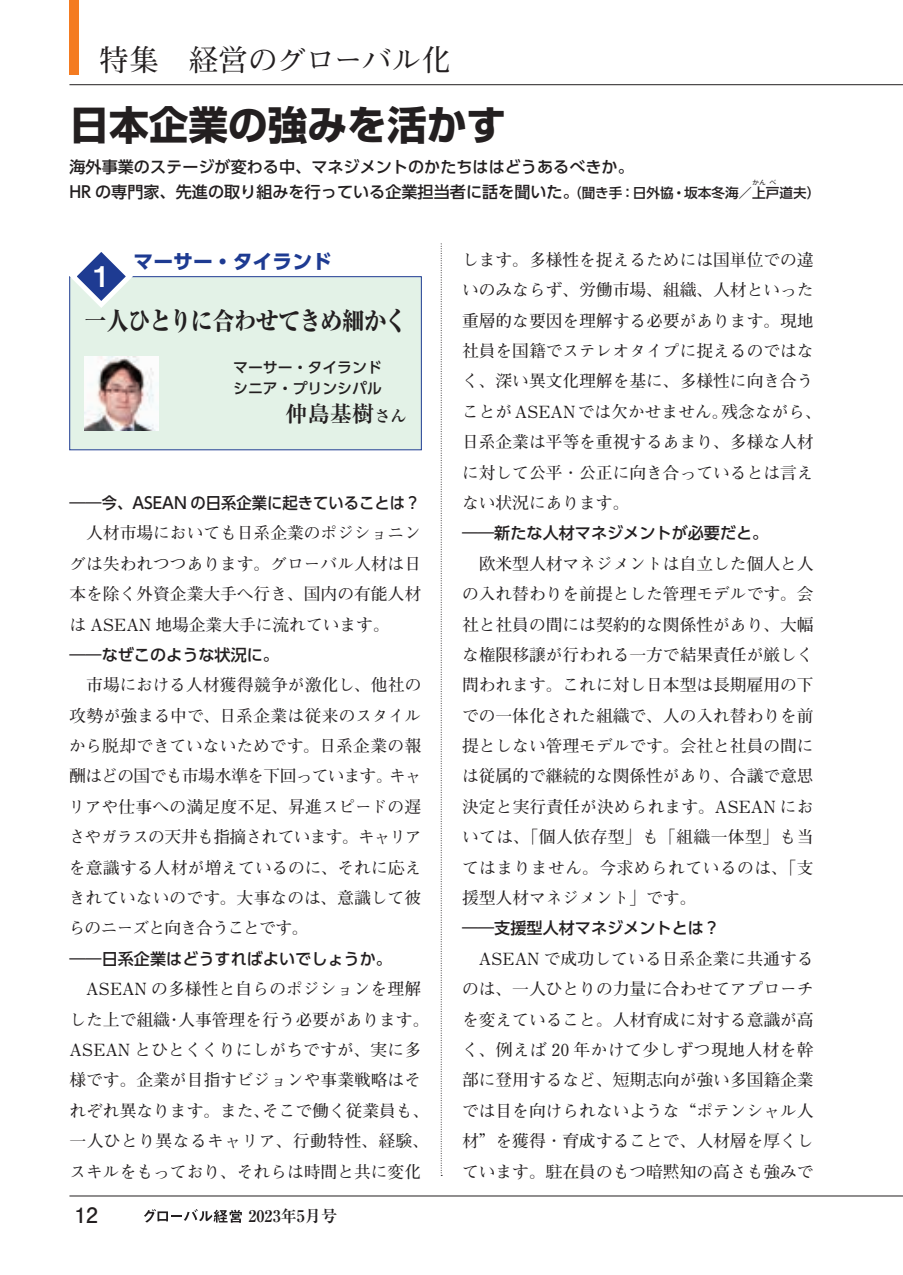
<style>
.page{position:relative;width:903px;height:1275px;background:#fff}
.page>*{position:absolute;margin:0;border:0;box-sizing:border-box;transform-origin:0 0}
.t1{font:700 39.73px "Shin Go Pro";color:#231f20}
.t2{font:700 29.75px "Futo Min A101 Pro";letter-spacing:-.01em;color:#231f20}
.t3{font:28.53px "Midashi Go Pro MB31";color:#fff}
.t4{font:800 24.85px "Ryumin Pro";letter-spacing:-.03em;color:#231f20;scale:.9 1}
.t5{font:700 22.4px "Ryumin Pro";color:#231f20}
.t6{font:700 21px "Futo Go B101 Pro";color:#231f20}
.t7{font:700 19.78px "UD Shin Go Pro";color:#1e3b92}
.t8{font:700 16.8px/30.4px "Futo Min A101 Pro";color:#231f20;text-align:justify}
.t9{font:500 16.1px/24.8px "UD Shin Go Pro";color:#231f20}
.t10{font:700 16.1px "Ryumin Pro";color:#231f20}
.t11{font:500 14.88px/21.2px "UD Shin Go Pro";color:#231f20}
.t12{font:500 13.65px "UD Shin Go Pro";color:#231f20}
.t13{font:500 6.83px "UD Shin Go Pro";color:#231f20}
.s1{font-size:13.65px}
.s2{font-size:16.1px}
</style>
<div class="page">
<svg style="left:441px;top:243px;width:1px;height:933px"></svg>
<hr style="left:69px;top:1196px;width:834px;height:1px;background:#231f20">
<svg style="left:144px;top:1209px;width:98px;height:14px"></svg>
<hr style="left:69px;top:84px;width:834px;height:1px;background:#231f20">
<div style="left:69px;top:276px;width:353px;height:174px;background:#e3f2e7;border:1px solid #1e3b92"></div>
<img style="left:84px;top:356px;width:75px;height:74px">
<svg style="left:69px;top:252px;width:67px;height:59px"></svg>
<div style="left:69px;top:0;width:10px;height:74px;background:#f47b21"></div>
<h2 class="t2" style="left:69px;top:36px;width:383px">　特集　経営のグローバル化</h2>
<h1 class="t1" style="left:69px;top:94px;width:438px">日本企業の強みを活かす</h1>
<p class="t9" style="left:69px;top:154px;width:698px">海外事業のステージが変わる中、マネジメントのかたちははどうあるべきか。<br>HR の専門家、先進の取り組みを行っている企業担当者に話を聞いた。<span class="s1">（聞き手：日外協・坂本冬海／上</span></p>
<p class="t13" style="left:752px;top:177px;width:15px">かん</p>
<p class="t13" style="left:769px;top:177px;width:8px">べ</p>
<p class="t12" style="left:766px;top:181px;width:56px">戸道夫）</p>
<h3 class="t3" style="left:93px;top:254px;width:17px">1</h3>
<p class="t7" style="left:134px;top:246px;width:200px">マーサー・タイランド</p>
<h3 class="t4" style="left:85px;top:301px;width:360px">一人ひとりに合わせてきめ細かく</h3>
<p class="t11" style="left:233px;top:357px;width:150px">マーサー・タイランドシニア・プリンシパル</p>
<h3 class="t5" style="left:285px;top:396px;width:123px">仲島基樹<span class="s2">さん</span></h3>
<p class="t9" style="left:69px;top:490px;width:352px">――今、ASEAN の日系企業に起きていることは？</p>
<p class="t8" style="left:69px;top:516px;width:353px;text-indent:17px">人材市場においても日系企業のポジショニングは失われつつあります。グローバル人材は日本を除く外資企業大手へ行き、国内の有能人材は ASEAN 地場企業大手に流れています。</p>
<p class="t9" style="left:69px;top:642px;width:211px">――なぜこのような状況に。</p>
<p class="t8" style="left:69px;top:668px;width:354px;text-indent:17px">市場における人材獲得競争が激化し、他社の攻勢が強まる中で、日系企業は従来のスタイルから脱却できていないためです。日系企業の報酬はどの国でも市場水準を下回っています。キャリアや仕事への満足度不足、昇進スピードの遅さやガラスの天井も指摘されています。キャリアを意識する人材が増えているのに、それに応えきれていないのです。大事なのは、意識して彼らのニーズと向き合うことです。</p>
<p class="t9" style="left:69px;top:945px;width:324px">――日系企業はどうすればよいでしょうか。</p>
<p class="t8" style="left:69px;top:972px;width:361px;text-align:center">ASEAN の多様性と自らのポジションを理解<br>した上で組織・人事管理を行う必要があります。<br>ASEAN とひとくくりにしがちですが、実に多様です。企業が目指すビジョンや事業戦略はそれぞれ異なります。また、そこで働く従業員も、一人ひとり異なるキャリア、行動特性、経験、スキルをもっており、それらは時間と共に変化</p>
<p class="t6" style="left:74px;top:1198px;width:25px">12</p>
<p class="t10" style="left:248px;top:1203px;width:90px">2023年5月号</p>
<p class="t8" style="left:462px;top:242px;width:361px;text-align:left">します。多様性を捉えるためには国単位での違いのみならず、労働市場、組織、人材といった重層的な要因を理解する必要があります。現地社員を国籍でステレオタイプに捉えるのではなく、深い異文化理解を基に、多様性に向き合うことがASEANでは欠かせません。残念ながら、日系企業は平等を重視するあまり、多様な人材に対して公平・公正に向き合っているとは言えない状況にあります。</p>
<p class="t9" style="left:462px;top:520px;width:308px">――新たな人材マネジメントが必要だと。</p>
<p class="t8" style="left:462px;top:546px;width:353px;text-indent:17px">欧米型人材マネジメントは自立した個人と人の入れ替わりを前提とした管理モデルです。会社と社員の間には契約的な関係性があり、大幅な権限移譲が行われる一方で結果責任が厳しく問われます。これに対し日本型は長期雇用の下での一体化された組織で、人の入れ替わりを前提としない管理モデルです。会社と社員の間には従属的で継続的な関係性があり、合議で意思決定と実行責任が決められます。ASEAN においては、「個人依存型」も「組織一体型」も当てはまりません。今求められているのは、「支援型人材マネジメント」です。</p>
<p class="t9" style="left:462px;top:915px;width:259px">――支援型人材マネジメントとは？</p>
<p class="t8" style="left:462px;top:941px;width:353px;text-indent:17px">ASEAN で成功している日系企業に共通するのは、一人ひとりの力量に合わせてアプローチを変えていること。人材育成に対する意識が高く、例えば 20 年かけて少しずつ現地人材を幹部に登用するなど、短期志向が強い多国籍企業では目を向けられないような“ポテンシャル人材”を獲得・育成することで、人材層を厚くしています。駐在員のもつ暗黙知の高さも強みで</p>
</div>
